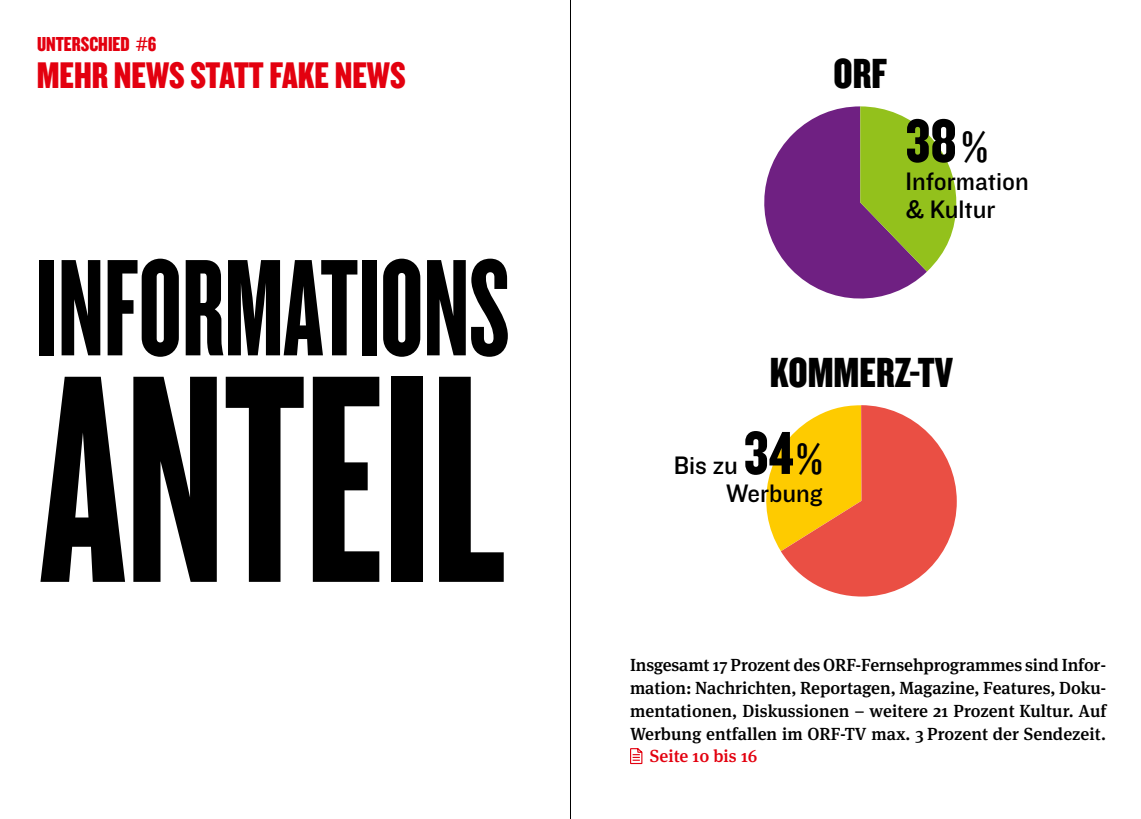
<style>
.page{position:relative;width:1141px;height:819px;background:#fff}
.page>*{position:absolute;margin:0;border:0;box-sizing:border-box;transform-origin:0 0}
.t1{font:307.82px "Knockout HTF67 Full Bantamwt";color:#000}
.t2{font:142.97px "Knockout HTF67 Full Bantamwt";color:#000}
.t3{font:63px "Knockout HTF69 Full Liteweight";color:#000}
.t4{font:43.75px "Knockout HTF69 Full Liteweight";color:#000}
.t5{font:38.5px "Knockout HTF69 Full Liteweight";color:#e3000f}
.t6{font:26.25px/28px "Knockout HTF31 Junior Middlewt";color:#000}
.t7{font:21px "Knockout HTF69 Full Liteweight";color:#e3000f}
.t8{font:500 17.5px/22.8px "Meta Serif Pro";color:#000;text-align:justify}
.t9{font:500 17.5px "Meta Serif Pro";color:#e3000f}
.s1{font-size:45.5px}
</style>
<div class="page">
<svg style="left:766px;top:405px;width:191px;height:191px"></svg>
<svg style="left:764px;top:106px;width:192px;height:193px"></svg>
<svg style="left:630px;top:748px;width:13px;height:16px"></svg>
<hr style="left:570px;top:0;width:1px;height:819px;background:#000">
<p class="t7" style="left:37px;top:33px;width:121px">UNTERSCHIED #6</p>
<h3 class="t5" style="left:37px;top:55px;width:370px">MEHR NEWS STATT FAKE NEWS</h3>
<h2 class="t2" style="left:36px;top:236px;width:475px">INFORMATIONS</h2>
<h1 class="t1" style="left:41px;top:325px;width:466px">ANTEIL</h1>
<h3 class="t4" style="left:833px;top:51px;width:55px">ORF</h3>
<h3 class="t3" style="left:906px;top:108px;width:84px">38<span class="s1">%</span></h3>
<h3 class="t6" style="left:906px;top:168px;width:125px">Information &amp; Kultur</h3>
<h3 class="t4" style="left:770px;top:350px;width:185px">KOMMERZ-TV</h3>
<h3 class="t3" style="left:744px;top:420px;width:80px">34<span class="s1">%</span></h3>
<h3 class="t6" style="left:726px;top:480px;width:98px">Werbung</h3>
<h3 class="t6" style="left:674px;top:452px;width:66px">Bis zu</h3>
<p class="t8" style="left:630px;top:652px;width:478px">Insgesamt 17 Prozent des ORF-Fernsehprogrammes sind Infor&shy;mation: Nachrichten, Reportagen, Magazine, Features, Doku&shy;mentationen, Diskussionen – weitere 21 Prozent Kultur. Auf Werbung entfallen im ORF-TV max. 3 Prozent der Sendezeit.</p>
<p class="t9" style="left:650px;top:742px;width:109px">Seite 10 bis 16</p>
</div>
